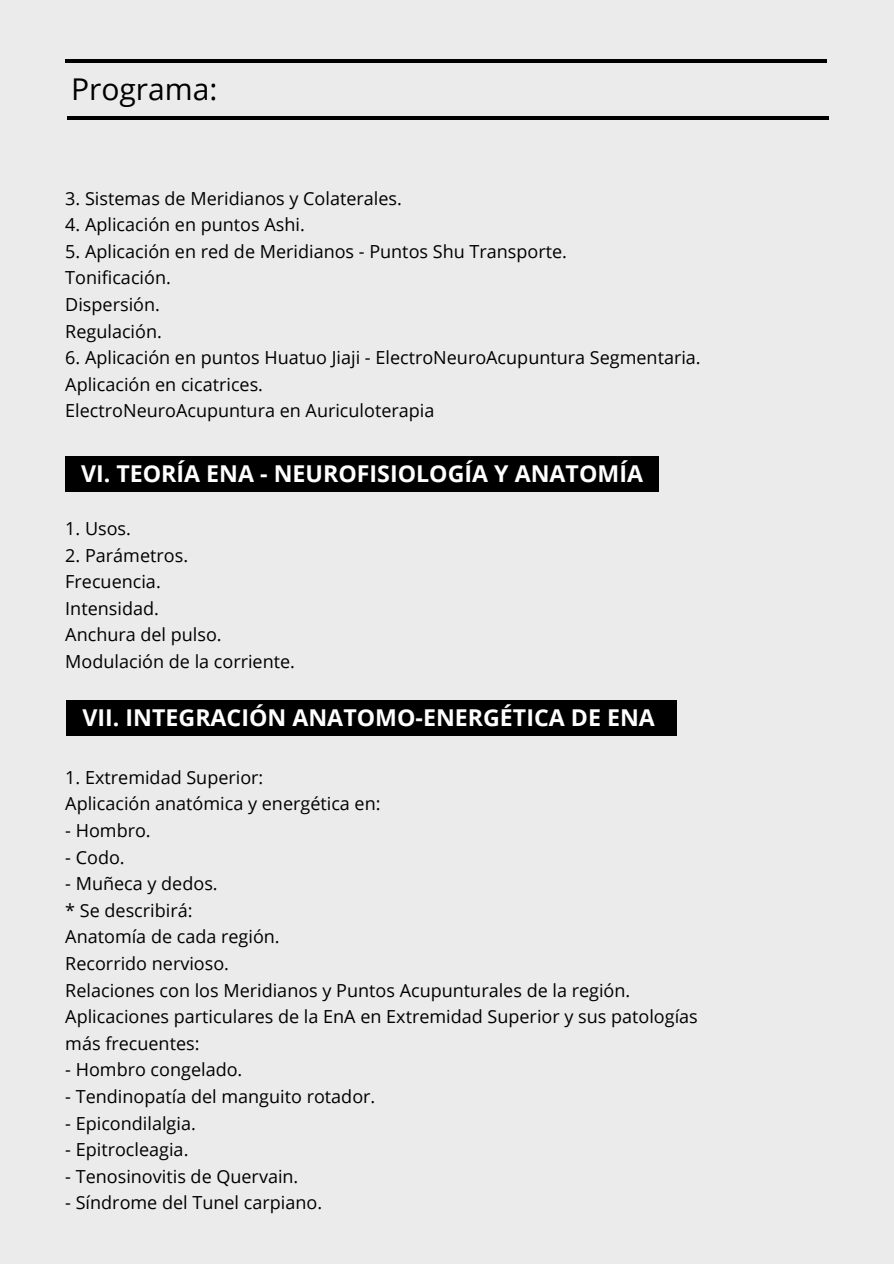
<style>
.page{position:relative;width:894px;height:1264px;background:#fff}
.page>*{position:absolute;margin:0;border:0;box-sizing:border-box;transform-origin:0 0}
.t1{font:30px "Open Sans";color:#000}
.t2{font:700 23.25px "Open Sans";color:#fff}
.t3{font:18px "Open Sans";color:#000}
</style>
<div class="page">
<div style="left:0;top:0;width:893px;height:1263px;background:#ebebeb"></div>
<hr style="left:65px;top:59px;width:761px;height:3px;background:#000">
<hr style="left:67px;top:117px;width:761px;height:3px;background:#000">
<div style="left:65px;top:456px;width:593px;height:35px;background:#000"></div>
<div style="left:67px;top:700px;width:609px;height:35px;background:#000"></div>
<h1 class="t1" style="left:71px;top:68px;width:148px">Programa:</h1>
<p class="t3" style="left:65px;top:185px;width:338px">3. Sistemas de Meridianos y Colaterales.</p>
<p class="t3" style="left:65px;top:212px;width:241px">4. Aplicación en puntos Ashi.</p>
<p class="t3" style="left:65px;top:238px;width:503px">5. Aplicación en red de Meridianos - Puntos Shu Transporte.</p>
<p class="t3" style="left:65px;top:265px;width:107px">Tonificación.</p>
<p class="t3" style="left:65px;top:292px;width:96px">Dispersión.</p>
<p class="t3" style="left:65px;top:318px;width:98px">Regulación.</p>
<p class="t3" style="left:65px;top:345px;width:636px">6. Aplicación en puntos Huatuo Jiaji - ElectroNeuroAcupuntura Segmentaria.</p>
<p class="t3" style="left:65px;top:371px;width:199px">Aplicación en cicatrices.</p>
<p class="t3" style="left:65px;top:398px;width:370px">ElectroNeuroAcupuntura en Auriculoterapia</p>
<h2 class="t2" style="left:81px;top:457px;width:563px">VI. TEORÍA ENA - NEUROFISIOLOGÍA Y ANATOMÍA</h2>
<p class="t3" style="left:65px;top:516px;width:67px">1. Usos.</p>
<p class="t3" style="left:65px;top:542px;width:124px">2. Parámetros.</p>
<p class="t3" style="left:65px;top:569px;width:97px">Frecuencia.</p>
<p class="t3" style="left:65px;top:595px;width:95px">Intensidad.</p>
<p class="t3" style="left:65px;top:622px;width:158px">Anchura del pulso.</p>
<p class="t3" style="left:65px;top:649px;width:231px">Modulación de la corriente.</p>
<h2 class="t2" style="left:82px;top:701px;width:573px">VII. INTEGRACIÓN ANATOMO-ENERGÉTICA DE ENA</h2>
<p class="t3" style="left:65px;top:764px;width:199px">1. Extremidad Superior:</p>
<p class="t3" style="left:65px;top:791px;width:317px">Aplicación anatómica y energética en:</p>
<p class="t3" style="left:65px;top:817px;width:87px">- Hombro.</p>
<p class="t3" style="left:65px;top:844px;width:61px">- Codo.</p>
<p class="t3" style="left:65px;top:871px;width:154px">- Muñeca y dedos.</p>
<p class="t3" style="left:65px;top:897px;width:129px">* Se describirá:</p>
<p class="t3" style="left:65px;top:924px;width:216px">Anatomía de cada región.</p>
<p class="t3" style="left:65px;top:950px;width:165px">Recorrido nervioso.</p>
<p class="t3" style="left:65px;top:977px;width:566px">Relaciones con los Meridianos y Puntos Acupunturales de la región.</p>
<p class="t3" style="left:65px;top:1003px;width:634px">Aplicaciones particulares de la EnA en Extremidad Superior y sus patologías</p>
<p class="t3" style="left:65px;top:1030px;width:136px">más frecuentes:</p>
<p class="t3" style="left:65px;top:1057px;width:178px">- Hombro congelado.</p>
<p class="t3" style="left:65px;top:1083px;width:311px">- Tendinopatía del manguito rotador.</p>
<p class="t3" style="left:65px;top:1110px;width:132px">- Epicondilalgia.</p>
<p class="t3" style="left:65px;top:1136px;width:125px">- Epitrocleagia.</p>
<p class="t3" style="left:65px;top:1163px;width:234px">- Tenosinovitis de Quervain.</p>
<p class="t3" style="left:65px;top:1190px;width:258px">- Síndrome del Tunel carpiano.</p>
</div>
